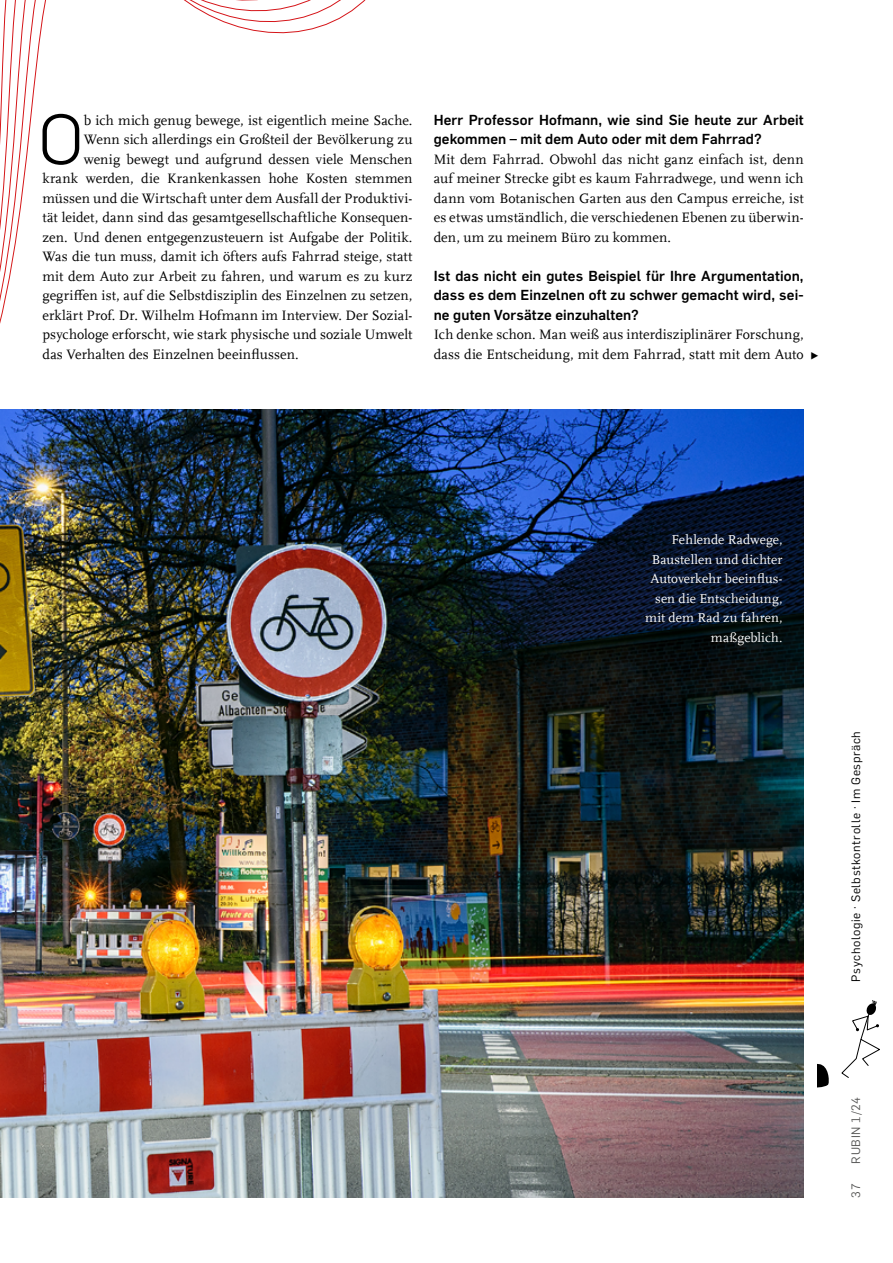
<style>
.page{position:relative;width:893px;height:1263px;background:#fff}
.page>*{position:absolute;margin:0;border:0;box-sizing:border-box;transform-origin:0 0}
.t1{font:300 69px "Rub Flama";color:#000}
.t2{font:14.25px/19.5px "RUB Scala MZ";letter-spacing:.005em;color:#000;text-align:justify}
.t3{font:700 14.25px/19.5px "Rub Flama";letter-spacing:.01em;color:#000}
.t4{font:13.5px/19.5px "RUB Scala MZ";letter-spacing:.005em;color:#fff;text-align:right}
.t5{font:12px "Rub Flama";letter-spacing:.055em;color:#000}
.t6{font:12px "Rub Flama";letter-spacing:.055em;color:#575756}
</style>
<div class="page">
<img style="left:342px;top:410px;width:462px;height:787px">
<img style="left:361px;top:0;width:9px;height:1166px">
<img style="left:351px;top:2px;width:10px;height:1174px">
<img style="left:342px;top:10px;width:9px;height:1177px">
<img style="left:332px;top:0;width:10px;height:1197px">
<img style="left:321px;top:4px;width:11px;height:1194px">
<img style="left:311px;top:10px;width:10px;height:1188px">
<img style="left:301px;top:0;width:10px;height:1198px">
<img style="left:290px;top:3px;width:11px;height:1195px">
<img style="left:279px;top:6px;width:11px;height:1192px">
<img style="left:268px;top:8px;width:11px;height:1190px">
<img style="left:256px;top:0;width:12px;height:1198px">
<img style="left:245px;top:0;width:11px;height:1198px">
<img style="left:233px;top:0;width:12px;height:1198px">
<img style="left:221px;top:5px;width:12px;height:1193px">
<img style="left:209px;top:2px;width:12px;height:1196px">
<img style="left:197px;top:0;width:12px;height:1198px">
<img style="left:185px;top:0;width:12px;height:1198px">
<img style="left:172px;top:0;width:13px;height:1198px">
<img style="left:0;top:0;width:170px;height:1198px">
<svg style="left:817px;top:1063px;width:12px;height:25px"></svg>
<svg style="left:841px;top:1000px;width:39px;height:78px"></svg>
<h1 class="t1" style="left:38px;top:93px;width:47px">O</h1>
<p class="t2" style="left:84px;top:110px;width:330px">b ich mich genug bewege, ist eigentlich meine Sache.</p>
<p class="t2" style="left:84px;top:130px;width:330px">Wenn sich allerdings ein Großteil der Bevölkerung zu</p>
<p class="t2" style="left:84px;top:149px;width:330px">wenig bewegt und aufgrund dessen viele Menschen</p>
<p class="t2" style="left:43px;top:169px;width:371px">krank werden, die Krankenkassen hohe Kosten stemmen</p>
<p class="t2" style="left:43px;top:188px;width:371px">müssen und die Wirtschaft unter dem Ausfall der Produktivi-</p>
<p class="t2" style="left:43px;top:207px;width:371px">tät leidet, dann sind das gesamtgesellschaftliche Konsequen-</p>
<p class="t2" style="left:43px;top:227px;width:371px">zen. Und denen entgegenzusteuern ist Aufgabe der Politik.</p>
<p class="t2" style="left:43px;top:246px;width:371px">Was die tun muss, damit ich öfters aufs Fahrrad steige, statt</p>
<p class="t2" style="left:43px;top:266px;width:371px">mit dem Auto zur Arbeit zu fahren, und warum es zu kurz</p>
<p class="t2" style="left:43px;top:285px;width:371px">gegriffen ist, auf die Selbstdisziplin des Einzelnen zu setzen,</p>
<p class="t2" style="left:43px;top:305px;width:371px">erklärt Prof. Dr. Wilhelm Hofmann im Interview. Der Sozial-</p>
<p class="t2" style="left:43px;top:324px;width:371px">psychologe erforscht, wie stark physische und soziale Umwelt</p>
<p class="t2" style="left:43px;top:344px;width:258px">das Verhalten des Einzelnen beeinflussen.</p>
<p class="t3" style="left:434px;top:109px;width:371px">Herr Professor Hofmann, wie sind Sie heute zur Arbeit gekommen – mit dem Auto oder mit dem Fahrrad?</p>
<p class="t2" style="left:434px;top:149px;width:371px">Mit dem Fahrrad. Obwohl das nicht ganz einfach ist, denn auf meiner Strecke gibt es kaum Fahrradwege, und wenn ich dann vom Botanischen Garten aus den Campus erreiche, ist es etwas umständlich, die verschiedenen Ebenen zu überwin&shy;den, um zu meinem Büro zu kommen.</p>
<p class="t3" style="left:434px;top:265px;width:371px;text-align:justify">Ist das nicht ein gutes Beispiel für Ihre Argumentation, dass es dem Einzelnen oft zu schwer gemacht wird, sei&shy;ne guten Vorsätze einzuhalten?</p>
<p class="t2" style="left:434px;top:324px;width:387px">Ich denke schon. Man weiß aus interdisziplinärer Forschung, dass die Entscheidung, mit dem Fahrrad, statt mit dem Auto ▶</p>
<p class="t4" style="left:645px;top:530px;width:139px">Fehlende Radwege,<br>Baustellen und dichter<br>Autoverkehr beeinflus&shy;sen die Entscheidung, mit dem Rad zu fahren, maßgeblich.</p>
<p class="t5" style="left:848px;top:981px;width:252px;rotate:-90deg">Psychologie · Selbstkontrolle · Im Gespräch</p>
<p class="t6" style="left:848px;top:1163px;width:68px;rotate:-90deg">RUBIN 1/24</p>
<p class="t6" style="left:848px;top:1197px;width:15px;rotate:-90deg">37</p>
</div>
